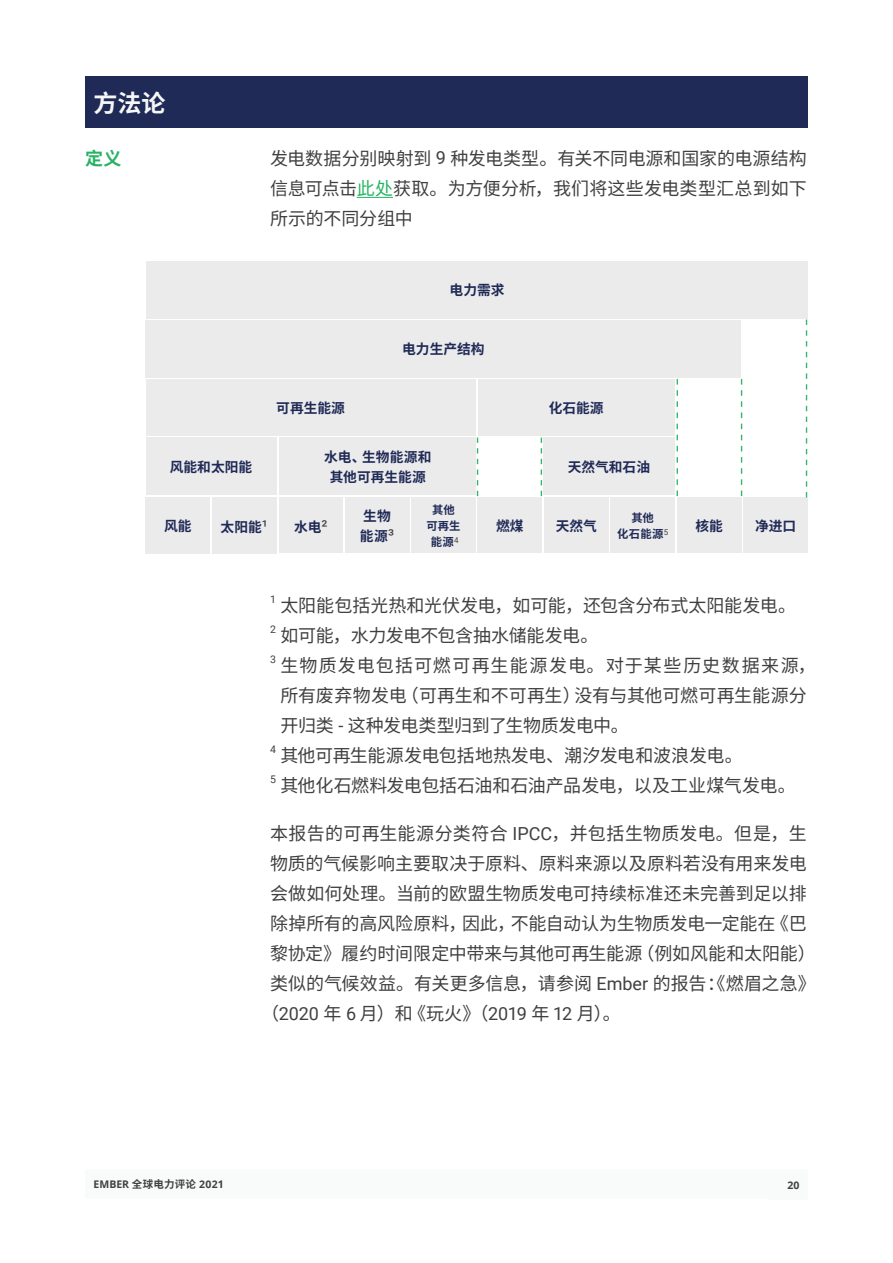
<style>
.page{position:relative;width:893px;height:1263px;background:#fff}
.page>*{position:absolute;margin:0;border:0;box-sizing:border-box;transform-origin:0 0}
.t1{font:700 24px "Source Han Sans SC";color:#f5f7f7}
.t2{font:18px/30px "Source Han Sans SC";letter-spacing:-.005em;color:#404040;text-align:justify}
.t3{font:18px "Source Han Sans SC";letter-spacing:.02em;color:#404040}
.t4{font:18px "Source Han Sans SC";letter-spacing:-.025em;color:#404040}
.t5{font:700 18px "Source Han Sans SC";color:#26b364}
.t6{font:16.5px "Roboto";color:#404040}
.t7{font:700 13.65px/19.5px "Source Han Sans SC";color:#202a56;text-align:center}
.t8{font:700 11.4px/16px "Source Han Sans SC";letter-spacing:.02em;color:#202a56;text-align:center}
.t9{font:700 10.5px "Open Sans";color:#404040}
.t10{font:10.5px "Roboto";color:#404040}
.s1{font-family:"Roboto"}
.s2{color:#26b364}
.s3{font-family:"Roboto";font-weight:400;font-size:16.5px;color:#404040}
.s4{font-family:"Source Han Sans SC"}
</style>
<div class="page">
<div style="left:85px;top:1169px;width:723px;height:30px;background:#f9fafa"></div>
<hr style="left:357px;top:197px;width:36px;height:1px;background:#26b364">
<div style="left:85px;top:77px;width:723px;height:51px;background:#202a56"></div>
<div style="left:146px;top:261px;width:662px;height:57px;background:#ebebec"></div>
<div style="left:146px;top:320px;width:595px;height:57px;background:#ebebec"></div>
<div style="left:478px;top:379px;width:197px;height:57px;background:#ebebec"></div>
<div style="left:146px;top:379px;width:329px;height:57px;background:#ebebec"></div>
<div style="left:279px;top:438px;width:197px;height:57px;background:#ebebec"></div>
<div style="left:543px;top:438px;width:132px;height:57px;background:#ebebec"></div>
<div style="left:146px;top:497px;width:64px;height:57px;background:#ebebec"></div>
<div style="left:146px;top:438px;width:130px;height:57px;background:#ebebec"></div>
<div style="left:411px;top:497px;width:64px;height:56px;background:#ebebec"></div>
<div style="left:212px;top:497px;width:64px;height:57px;background:#ebebec"></div>
<div style="left:478px;top:497px;width:64px;height:56px;background:#ebebec"></div>
<div style="left:279px;top:497px;width:64px;height:56px;background:#ebebec"></div>
<div style="left:544px;top:497px;width:64px;height:56px;background:#ebebec"></div>
<div style="left:677px;top:497px;width:64px;height:56px;background:#ebebec"></div>
<div style="left:345px;top:497px;width:64px;height:56px;background:#ebebec"></div>
<div style="left:611px;top:497px;width:64px;height:56px;background:#ebebec"></div>
<div style="left:743px;top:497px;width:65px;height:56px;background:#ebebec"></div>
<svg style="left:806px;top:319px;width:1px;height:178px"></svg>
<svg style="left:741px;top:379px;width:1px;height:117px"></svg>
<svg style="left:677px;top:379px;width:1px;height:117px"></svg>
<svg style="left:477px;top:437px;width:1px;height:59px"></svg>
<svg style="left:541px;top:437px;width:1px;height:59px"></svg>
<h1 class="t1" style="left:94px;top:89px;width:73px">方法论</h1>
<p class="t5" style="left:85px;top:148px;width:38px">定义</p>
<p class="t2" style="left:270px;top:143px;width:538px">发电数据分别映射到 <span class="s1">9</span> 种发电类型。有关不同电源和国家的电源结构信息可点击<span class="s2">此处</span>获取。为方便分析，我们将这些发电类型汇总到如下所示的不同分组中</p>
<p class="t7" style="left:450px;top:281px;width:56px">电力需求</p>
<p class="t7" style="left:276px;top:398px;width:70px">可再生能源</p>
<p class="t7" style="left:402px;top:339px;width:84px">电力生产结构</p>
<p class="t7" style="left:549px;top:398px;width:56px">化石能源</p>
<p class="t7" style="left:324px;top:447px;width:109px">水电、生物能源和其他可再生能源</p>
<p class="t7" style="left:170px;top:457px;width:84px">风能和太阳能</p>
<p class="t7" style="left:568px;top:457px;width:84px">天然气和石油</p>
<p class="t8" style="left:426px;top:502px;width:36px">其他可再生能源<sup>4</sup></p>
<p class="t6" style="left:322px;top:514px;width:8px">²</p>
<p class="t7" style="left:360px;top:507px;width:36px;text-align:left">生物能源<span class="s3">³</span></p>
<p class="t8" style="left:631px;top:510px;width:24px">其他</p>
<p class="t7" style="left:164px;top:516px;width:29px">风能</p>
<p class="t7" style="left:221px;top:517px;width:49px">太阳能<span class="s3">¹</span></p>
<p class="t7" style="left:496px;top:516px;width:29px">燃煤</p>
<p class="t7" style="left:556px;top:516px;width:43px">天然气</p>
<p class="t7" style="left:695px;top:516px;width:29px">核能</p>
<p class="t7" style="left:294px;top:517px;width:29px">水电</p>
<p class="t8" style="left:617px;top:526px;width:53px">化石能源<sup>5</sup></p>
<p class="t7" style="left:755px;top:516px;width:43px">净进口</p>
<p class="t10" style="left:270px;top:592px;width:7px">1</p>
<p class="t2" style="left:280px;top:591px;width:517px">太阳能包括光热和光伏发电，如可能，还包含分布式太阳能发电。</p>
<p class="t10" style="left:270px;top:622px;width:7px">2</p>
<p class="t4" style="left:280px;top:625px;width:320px">如可能，水力发电不包含抽水储能发电。</p>
<p class="t10" style="left:270px;top:652px;width:7px">3</p>
<p class="t2" style="left:280px;top:651px;width:537px;text-align:left">生物质发电包括可燃可再生能源发电。对于某些历史数据来源，所有废弃物发电（可再生和不可再生）没有与其他可燃可再生能源分开归类 <span class="s1">-</span> 这种发电类型归到了生物质发电中。</p>
<p class="t10" style="left:270px;top:742px;width:7px">4</p>
<p class="t2" style="left:280px;top:741px;width:464px">其他可再生能源发电包括地热发电、潮汐发电和波浪发电。</p>
<p class="t10" style="left:270px;top:772px;width:7px">5</p>
<p class="t2" style="left:280px;top:771px;width:517px">其他化石燃料发电包括石油和石油产品发电，以及工业煤气发电。</p>
<p class="t3" style="left:270px;top:823px;width:538px">本报告的可再生能源分类符合 <span class="s1">IPCC</span>，并包括生物质发电。但是，生</p>
<p class="t2" style="left:270px;top:849px;width:538px">物质的气候影响主要取决于原料、原料来源以及原料若没有用来发电</p>
<p class="t2" style="left:270px;top:879px;width:538px">会做如何处理。当前的欧盟生物质发电可持续标准还未完善到足以排</p>
<p class="t2" style="left:270px;top:909px;width:538px">除掉所有的高风险原料，因此，不能自动认为生物质发电一定能在《巴</p>
<p class="t2" style="left:270px;top:939px;width:547px">黎协定》履约时间限定中带来与其他可再生能源（例如风能和太阳能）</p>
<p class="t2" style="left:270px;top:969px;width:547px">类似的气候效益。有关更多信息，请参阅 <span class="s1">Ember</span> 的报告：《燃眉之急》</p>
<p class="t2" style="left:261px;top:999px;width:361px">（<span class="s1">2020</span> 年 <span class="s1">6</span> 月）和《玩火》（<span class="s1">2019</span> 年 <span class="s1">12</span> 月）。</p>
<p class="t9" style="left:94px;top:1176px;width:132px">EMBER <span class="s4">全球电力评论</span> 2021</p>
<p class="t9" style="left:787px;top:1177px;width:13px">20</p>
</div>
